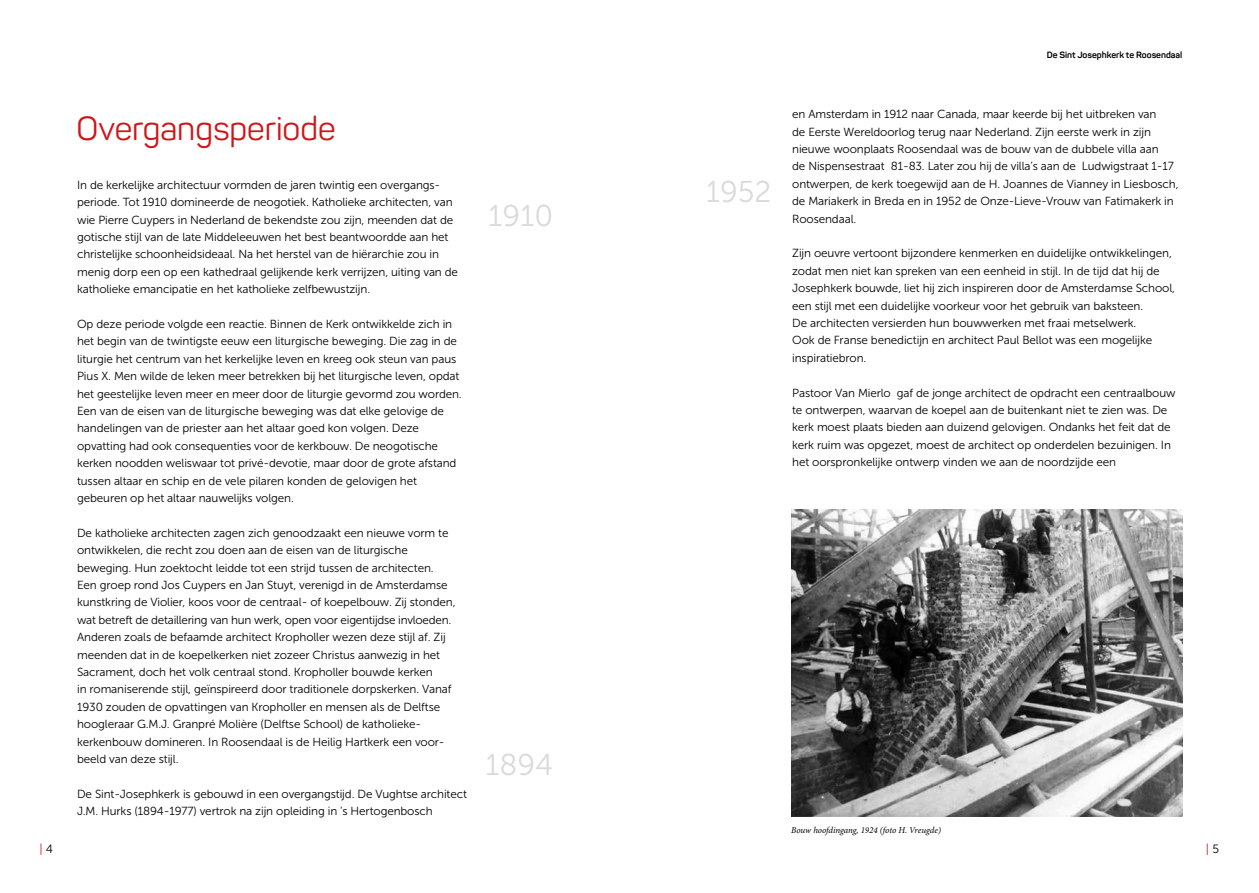
<style>
.page{position:relative;width:1259px;height:893px;background:#fff}
.page>*{position:absolute;margin:0;border:0;box-sizing:border-box;transform-origin:0 0}
.t1{font:33px "Panton";color:#cd1719}
.t2{font:30px "Museo Sans 300";color:#dadada}
.t3{font:12px "Museo Sans 300";color:#cd1719}
.t4{font:11.7px/17.4px "Museo Sans 300";letter-spacing:-.01em;color:#000}
.t5{font:italic 9px "Minion Pro";letter-spacing:-.01em;color:#000}
.t6{font:700 9px "Panton";color:#000}
.s1{color:#000}
</style>
<div class="page">
<img style="left:791px;top:509px;width:391px;height:307px">
<h1 class="t1" style="left:77px;top:108px;width:260px">Overgangsperiode</h1>
<p class="t4" style="left:77px;top:176px;width:382px">In de kerkelijke architectuur vormden de jaren twintig een overgangs&shy;periode. Tot 1910 domineerde de neogotiek. Katholieke architecten, van wie Pierre Cuypers in Nederland de bekendste zou zijn, meenden dat de gotische stijl van de late Middeleeuwen het best beantwoordde aan het christelijke schoonheidsideaal. Na het herstel van de hiërarchie zou in menig dorp een op een kathedraal gelijkende kerk verrijzen, uiting van de katholieke emancipatie en het katholieke zelfbewustzijn.</p>
<p class="t4" style="left:77px;top:315px;width:386px">Op deze periode volgde een reactie. Binnen de Kerk ontwikkelde zich in het begin van de twintigste eeuw een liturgische beweging. Die zag in de liturgie het centrum van het kerkelijke leven en kreeg ook steun van paus Pius X. Men wilde de leken meer betrekken bij het liturgische leven, opdat het geestelijke leven meer en meer door de liturgie gevormd zou worden.<br>Een van de eisen van de liturgische beweging was dat elke gelovige de handelingen van de priester aan het altaar goed kon volgen. Deze opvatting had ook consequenties voor de kerkbouw. De neogotische kerken noodden weliswaar tot privé-devotie, maar door de grote afstand tussen altaar en schip en de vele pilaren konden de gelovigen het gebeuren op het altaar nauwelijks volgen.</p>
<p class="t4" style="left:77px;top:524px;width:380px">De katholieke architecten zagen zich genoodzaakt een nieuwe vorm te ontwikkelen, die recht zou doen aan de eisen van de liturgische beweging. Hun zoektocht leidde tot een strijd tussen de architecten.<br>Een groep rond Jos Cuypers en Jan Stuyt, verenigd in de Amsterdamse kunstkring de Violier, koos voor de centraal- of koepelbouw. Zij stonden, wat betreft de detaillering van hun werk, open voor eigentijdse invloeden.<br>Anderen zoals de befaamde architect Kropholler wezen deze stijl af. Zij meenden dat in de koepelkerken niet zozeer Christus aanwezig in het Sacrament, doch het volk centraal stond. Kropholler bouwde kerken<br>in romaniserende stijl, geïnspireerd door traditionele dorpskerken. Vanaf 1930 zouden de opvattingen van Kropholler en mensen als de Delftse hoogleraar G.M.J. Granpré Molière (Delftse School) de katholieke&shy;kerkenbouw domineren. In Roosendaal is de Heilig Hartkerk een voor&shy;beeld van deze stijl.</p>
<p class="t4" style="left:77px;top:785px;width:391px">De Sint-Josephkerk is gebouwd in een overgangstijd. De Vughtse architect<br>J.M. Hurks (1894-1977) vertrok na zijn opleiding in ’s Hertogenbosch</p>
<h2 class="t2" style="left:488px;top:200px;width:66px">1910</h2>
<h2 class="t2" style="left:485px;top:749px;width:69px">1894</h2>
<h2 class="t2" style="left:706px;top:175px;width:67px">1952</h2>
<p class="t6" style="left:1046px;top:49px;width:137px">De Sint Josephkerk te Roosendaal</p>
<p class="t4" style="left:792px;top:106px;width:388px">en Amsterdam in 1912 naar Canada, maar keerde bij het uitbreken van<br>de Eerste Wereldoorlog terug naar Nederland. Zijn eerste werk in zijn nieuwe woonplaats Roosendaal was de bouw van de dubbele villa aan<br>de Nispensestraat 81-83. Later zou hij de villa’s aan de Ludwigstraat 1-17 ontwerpen, de kerk toegewijd aan de H. Joannes de Vianney in Liesbosch, de Mariakerk in Breda en in 1952 de Onze-Lieve-Vrouw van Fatimakerk in Roosendaal.</p>
<p class="t4" style="left:792px;top:245px;width:384px">Zijn oeuvre vertoont bijzondere kenmerken en duidelijke ontwikkelingen, zodat men niet kan spreken van een eenheid in stijl. In de tijd dat hij de Josephkerk bouwde, liet hij zich inspireren door de Amsterdamse School, een stijl met een duidelijke voorkeur voor het gebruik van baksteen.<br>De architecten versierden hun bouwwerken met fraai metselwerk.<br>Ook de Franse benedictijn en architect Paul Bellot was een mogelijke inspiratiebron.</p>
<p class="t4" style="left:792px;top:384px;width:385px">Pastoor Van Mierlo gaf de jonge architect de opdracht een centraalbouw te ontwerpen, waarvan de koepel aan de buitenkant niet te zien was. De kerk moest plaats bieden aan duizend gelovigen. Ondanks het feit dat de kerk ruim was opgezet, moest de architect op onderdelen bezuinigen. In het oorspronkelijke ontwerp vinden we aan de noordzijde een</p>
<p class="t5" style="left:791px;top:824px;width:151px">Bouw hoofdingang, 1924 (foto H. Vreugde)</p>
<p class="t3" style="left:39px;top:842px;width:15px">| <span class="s1">4</span></p>
<p class="t3" style="left:1205px;top:842px;width:15px">| <span class="s1">5</span></p>
</div>
